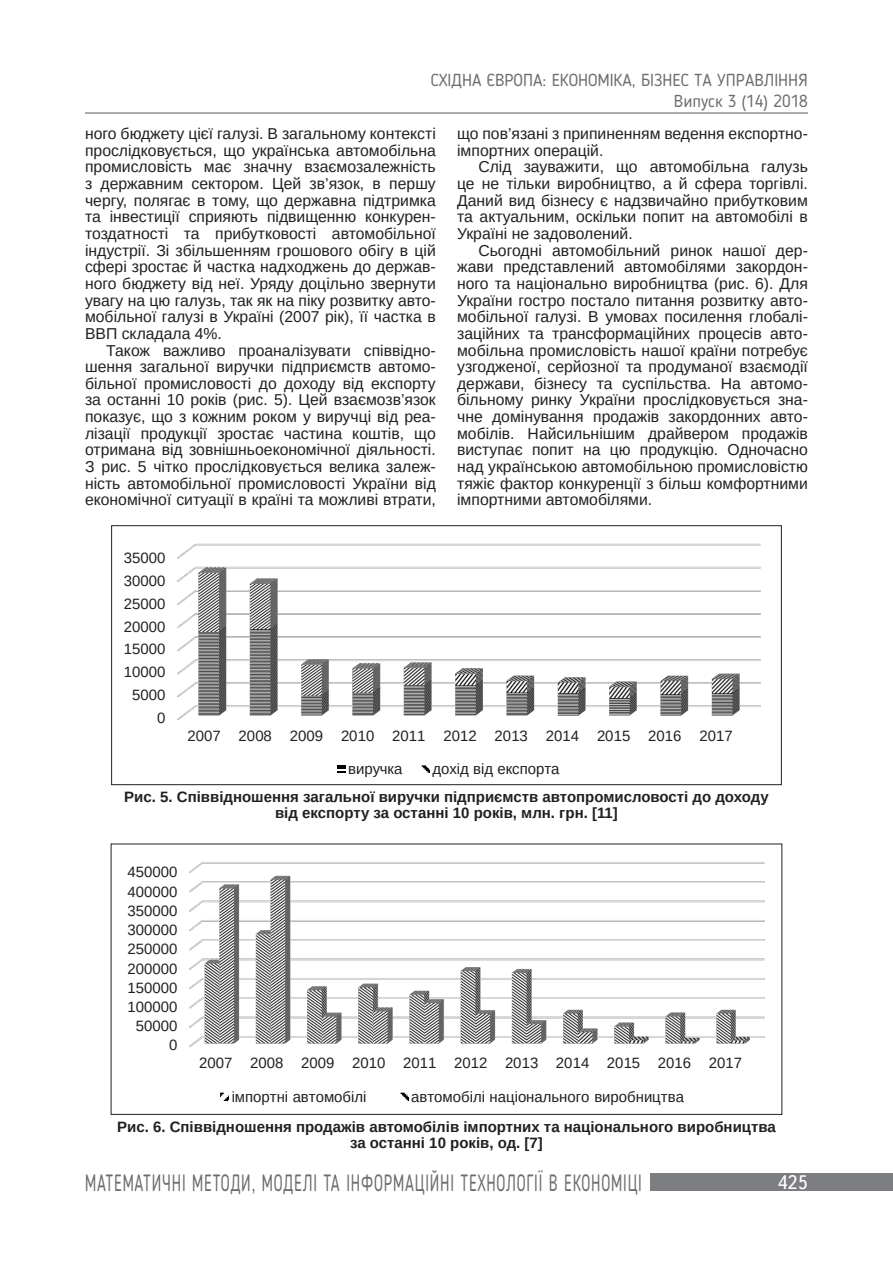
<style>
.page{position:relative;width:893px;height:1263px;background:#fff}
.page>*{position:absolute;margin:0;border:0;box-sizing:border-box;transform-origin:0 0}
.t1{font:23.4px "Blogger Sans";letter-spacing:.05em;color:#6c6d70;scale:.69 1}
.t2{font:19.5px "Ukrainian Text";color:#fff}
.t3{font:17.25px/20.7px "Blogger Sans";color:#6c6d70;text-align:right}
.Текст_основной_GREP{font:15.75px/16.6px "Arimo";color:#231f20;text-align:justify}
.t4{font:15px "Arimo";color:#231f20}
.Рисунок{font:700 15px/16.5px "Arimo";color:#231f20;text-align:center}
</style>
<div class="page">
<hr style="left:85px;top:112px;width:723px;height:2px;background:#6c6d70">
<div style="left:651px;top:1173px;width:242px;height:18px;background:#7c7e81"></div>
<img style="left:177px;top:543px;width:584px;height:178px">
<svg style="left:338px;top:765px;width:7px;height:8px"></svg>
<svg style="left:422px;top:765px;width:7px;height:8px"></svg>
<div style="left:111px;top:525px;width:670px;height:260px;border:1px solid #231f20"></div>
<img style="left:189px;top:862px;width:576px;height:185px">
<svg style="left:221px;top:1093px;width:7px;height:7px"></svg>
<svg style="left:401px;top:1093px;width:7px;height:7px"></svg>
<p class="t3" style="left:431px;top:69px;width:379px">СХІДНА ЄВРОПА: ЕКОНОМІКА, БІЗНЕС ТА УПРАВЛІННЯ<br>Випуск 3 (14) 2018</p>
<p class="Текст_основной_GREP" style="left:85px;top:125px;width:352px">ного бюджету цієї галузі. В загальному контексті прослідковується, що українська автомобільна промисловість має значну взаємозалежність з державним сектором. Цей зв’язок, в першу чергу, полягає в тому, що державна підтримка та інвестиції сприяють підвищенню конкурен&shy;тоздатності та прибутковості автомобільної індустрії. Зі збільшенням грошового обігу в цій сфері зростає й частка надходжень до держав&shy;ного бюджету від неї. Уряду доцільно звернути увагу на цю галузь, так як на піку розвитку авто&shy;мобільної галузі в Україні (2007 рік), її частка в ВВП складала 4%.</p>
<p class="Текст_основной_GREP" style="left:85px;top:342px;width:352px;text-indent:21px">Також важливо проаналізувати співвідно&shy;шення загальної виручки підприємств автомо&shy;більної промисловості до доходу від експорту за останні 10 років (рис. 5). Цей взаємозв’язок показує, що з кожним роком у виручці від реа&shy;лізації продукції зростає частина коштів, що отримана від зовнішньоекономічної діяльності.<br>З рис. 5 чітко прослідковується велика залеж&shy;ність автомобільної промисловості України від економічної ситуації в країні та можливі втрати,</p>
<p class="t4" style="left:124px;top:548px;width:43px">35000</p>
<p class="t4" style="left:124px;top:571px;width:43px">30000</p>
<p class="t4" style="left:124px;top:594px;width:43px">25000</p>
<p class="t4" style="left:124px;top:617px;width:43px">20000</p>
<p class="t4" style="left:124px;top:640px;width:43px">15000</p>
<p class="t4" style="left:124px;top:663px;width:43px">10000</p>
<p class="t4" style="left:132px;top:685px;width:35px">5000</p>
<p class="t4" style="left:157px;top:708px;width:10px">0</p>
<p class="Текст_основной_GREP" style="left:457px;top:125px;width:352px">що пов’язані з припиненням ведення експортно&shy;імпортних операцій.</p>
<p class="Текст_основной_GREP" style="left:457px;top:159px;width:352px;text-indent:21px">Слід зауважити, що автомобільна галузь це не тільки виробництво, а й сфера торгівлі.<br>Даний вид бізнесу є надзвичайно прибутковим та актуальним, оскільки попит на автомобілі в Україні не задоволений.</p>
<p class="Текст_основной_GREP" style="left:457px;top:242px;width:352px;text-indent:21px">Cьогодні автомобільний ринок нашої дер&shy;жави представлений автомобілями закордон&shy;ного та національно виробництва (рис. 6). Для України гостро постало питання розвитку авто&shy;мобільної галузі. В умовах посилення глобалі&shy;заційних та трансформаційних процесів авто&shy;мобільна промисловість нашої країни потребує узгодженої, серйозної та продуманої взаємодії держави, бізнесу та суспільства. На автомо&shy;більному ринку України прослідковується зна&shy;чне домінування продажів закордонних авто&shy;мобілів. Найсильнішим драйвером продажів виступає попит на цю продукцію. Одночасно над українською автомобільною промисловістю тяжіє фактор конкуренції з більш комфортними імпортними автомобілями.</p>
<p class="t4" style="left:187px;top:726px;width:547px">2007 2008 2009 2010 2011 2012 2013 2014 2015 2016 2017</p>
<p class="t4" style="left:348px;top:760px;width:56px">виручка</p>
<p class="t4" style="left:432px;top:760px;width:129px">дохід від експорта</p>
<p class="Рисунок" style="left:124px;top:788px;width:646px">Рис. 5. Співвідношення загальної виручки підприємств автопромисловості до доходу від експорту за останні 10 років, млн. грн. [11]</p>
<p class="t4" style="left:127px;top:863px;width:52px">450000</p>
<p class="t4" style="left:127px;top:882px;width:52px">400000</p>
<p class="t4" style="left:127px;top:901px;width:52px">350000</p>
<p class="t4" style="left:127px;top:920px;width:52px">300000</p>
<p class="t4" style="left:127px;top:939px;width:52px">250000</p>
<p class="t4" style="left:127px;top:959px;width:52px">200000</p>
<p class="t4" style="left:127px;top:978px;width:52px">150000</p>
<p class="t4" style="left:127px;top:997px;width:52px">100000</p>
<p class="t4" style="left:136px;top:1016px;width:43px">50000</p>
<p class="t4" style="left:169px;top:1036px;width:10px">0</p>
<p class="t4" style="left:199px;top:1053px;width:544px">2007 2008 2009 2010 2011 2012 2013 2014 2015 2016 2017</p>
<p class="t4" style="left:232px;top:1087px;width:136px">імпортні автомобілі</p>
<p class="t4" style="left:411px;top:1087px;width:274px">автомобілі національного виробництва</p>
<p class="Рисунок" style="left:117px;top:1118px;width:660px">Рис. 6. Співвідношення продажів автомобілів імпортних та національного виробництва за останні 10 років, од. [7]</p>
<h1 class="t1" style="left:85px;top:1168px;width:809px">МАТЕМАТИЧНІ МЕТОДИ, МОДЕЛІ ТА ІНФОРМАЦІЙНІ ТЕХНОЛОГІЇ В ЕКОНОМІЦІ</h1>
<p class="t2" style="left:777px;top:1172px;width:32px">425</p>
</div>
